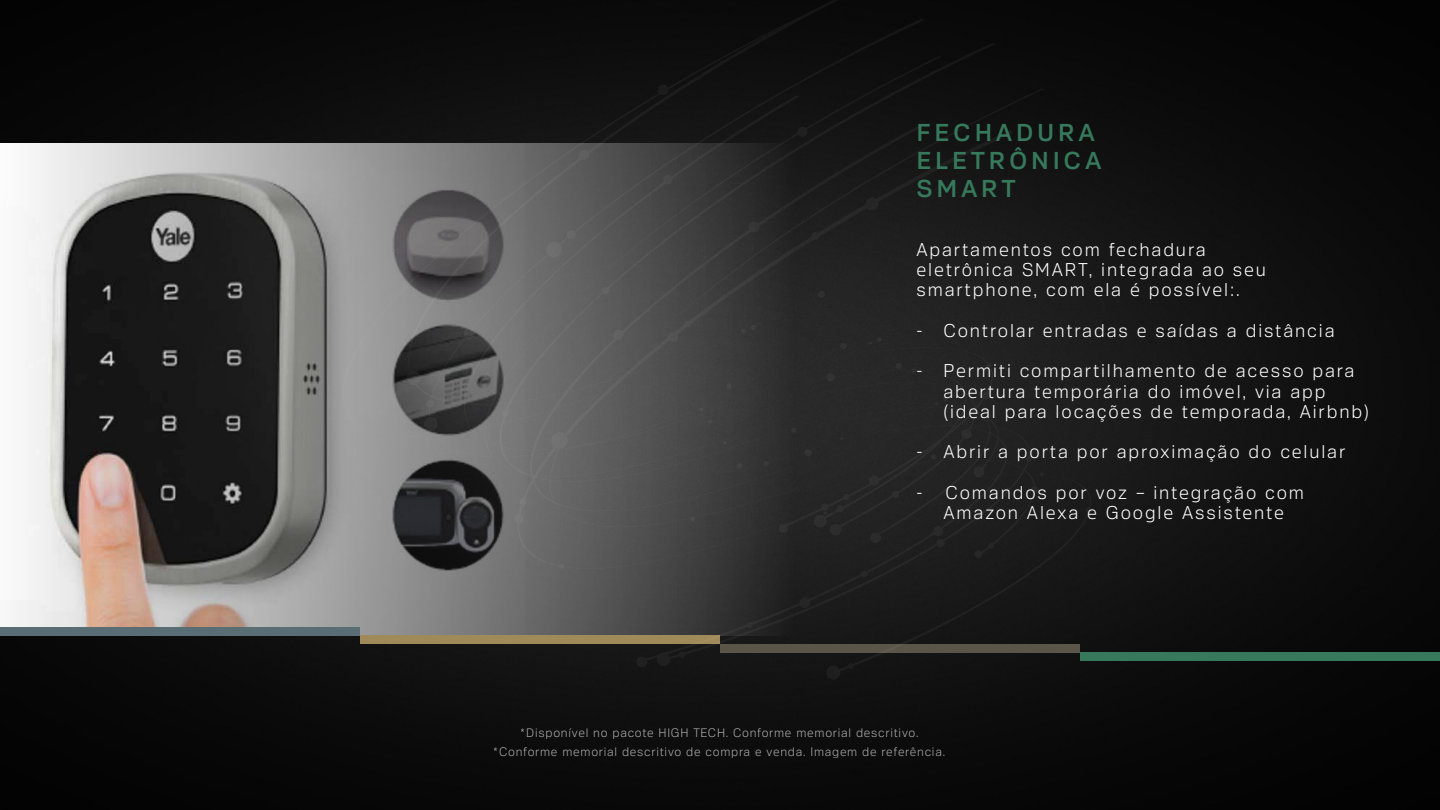
<style>
.page{position:relative;width:1440px;height:810px;background:#fff}
.page>*{position:absolute;margin:0;border:0;box-sizing:border-box;transform-origin:0 0}
.t1{font:500 24.75px/27.8px "Crique Grotesk Display";letter-spacing:.15em;color:#36795b}
.t2{font:300 18.75px/20.2px "Crique Grotesk";letter-spacing:.1em;color:#fff}
.t3{font:300 12.45px/19px "Crique Grotesk";letter-spacing:.06em;color:#fff;text-align:center}
</style>
<div class="page">
<img style="left:0;top:0;width:1440px;height:810px">
<img style="left:0;top:143px;width:641px;height:492px">
<div style="left:0;top:627px;width:360px;height:9px;background:#586d74"></div>
<div style="left:360px;top:636px;width:360px;height:8px;background:#a08a5a"></div>
<div style="left:1080px;top:652px;width:360px;height:8px;background:#36795b"></div>
<svg style="left:924px;top:88px;width:120px;height:270px;background:#151515"></svg>
<svg style="left:509px;top:130px;width:504px;height:464px;background:#3a3a3a"></svg>
<svg style="left:420px;top:18px;width:504px;height:465px;background:#212121"></svg>
<svg style="left:342px;top:0;width:496px;height:462px;background:#424242"></svg>
<svg style="left:641px;top:413px;width:184px;height:249px;background:#4b4a49"></svg>
<svg style="left:727px;top:335px;width:266px;height:23px;background:#292929"></svg>
<svg style="left:663px;top:412px;width:162px;height:249px;background:#353432"></svg>
<svg style="left:825px;top:461px;width:267px;height:213px;background:#1c1b1b"></svg>
<svg style="left:423px;top:416px;width:16px;height:16px"></svg>
<svg style="left:678px;top:651px;width:8px;height:7px"></svg>
<svg style="left:747px;top:622px;width:6px;height:6px"></svg>
<svg style="left:847px;top:663px;width:7px;height:6px"></svg>
<svg style="left:825px;top:665px;width:16px;height:15px"></svg>
<svg style="left:513px;top:513px;width:11px;height:11px"></svg>
<svg style="left:662px;top:174px;width:11px;height:11px"></svg>
<svg style="left:799px;top:597px;width:12px;height:12px"></svg>
<svg style="left:426px;top:399px;width:8px;height:9px"></svg>
<svg style="left:811px;top:232px;width:9px;height:8px"></svg>
<svg style="left:656px;top:652px;width:15px;height:15px"></svg>
<svg style="left:406px;top:370px;width:16px;height:16px"></svg>
<svg style="left:601px;top:287px;width:9px;height:8px"></svg>
<svg style="left:748px;top:221px;width:12px;height:12px"></svg>
<svg style="left:502px;top:409px;width:8px;height:8px"></svg>
<svg style="left:840px;top:342px;width:7px;height:8px"></svg>
<svg style="left:817px;top:290px;width:8px;height:8px"></svg>
<svg style="left:519px;top:498px;width:8px;height:8px"></svg>
<svg style="left:1085px;top:507px;width:7px;height:7px"></svg>
<svg style="left:861px;top:570px;width:7px;height:8px"></svg>
<svg style="left:636px;top:656px;width:12px;height:12px"></svg>
<svg style="left:545px;top:229px;width:31px;height:29px"></svg>
<svg style="left:463px;top:327px;width:13px;height:13px"></svg>
<svg style="left:657px;top:84px;width:13px;height:12px"></svg>
<svg style="left:551px;top:431px;width:18px;height:19px"></svg>
<svg style="left:865px;top:197px;width:14px;height:14px"></svg>
<svg style="left:612px;top:329px;width:12px;height:12px"></svg>
<svg style="left:578px;top:149px;width:12px;height:12px"></svg>
<svg style="left:797px;top:126px;width:11px;height:12px"></svg>
<svg style="left:741px;top:324px;width:16px;height:9px"></svg>
<svg style="left:432px;top:254px;width:6px;height:6px"></svg>
<svg style="left:667px;top:321px;width:24px;height:22px"></svg>
<svg style="left:559px;top:564px;width:6px;height:5px"></svg>
<svg style="left:869px;top:337px;width:13px;height:8px"></svg>
<svg style="left:690px;top:358px;width:354px;height:201px;background:#292929"></svg>
<h1 class="t1" style="left:916px;top:119px;width:187px">FECHADURA<br>ELETRÔNICA<br>SMART</h1>
<p class="t2" style="left:916px;top:239px;width:351px">Apartamentos com fechadura eletrônica SMART, integrada ao seu smartphone, com ela é possível:.</p>
<p class="t2" style="left:916px;top:320px;width:420px">- Controlar entradas e saídas a distância</p>
<p class="t2" style="left:944px;top:361px;width:427px;text-indent:-27px">- Permiti compartilhamento de acesso para abertura temporária do imóvel, via app (ideal para locações de temporada, Airbnb)</p>
<p class="t2" style="left:916px;top:442px;width:430px">- Abrir a porta por aproximação do celular</p>
<p class="t2" style="left:916px;top:482px;width:389px;text-align:center">- Comandos por voz – integração com<br>Amazon Alexa e Google Assistente</p>
<p class="t3" style="left:494px;top:723px;width:453px">*Disponível no pacote HIGH TECH. Conforme memorial descritivo. *Conforme memorial descritivo de compra e venda. Imagem de referência.</p>
</div>
